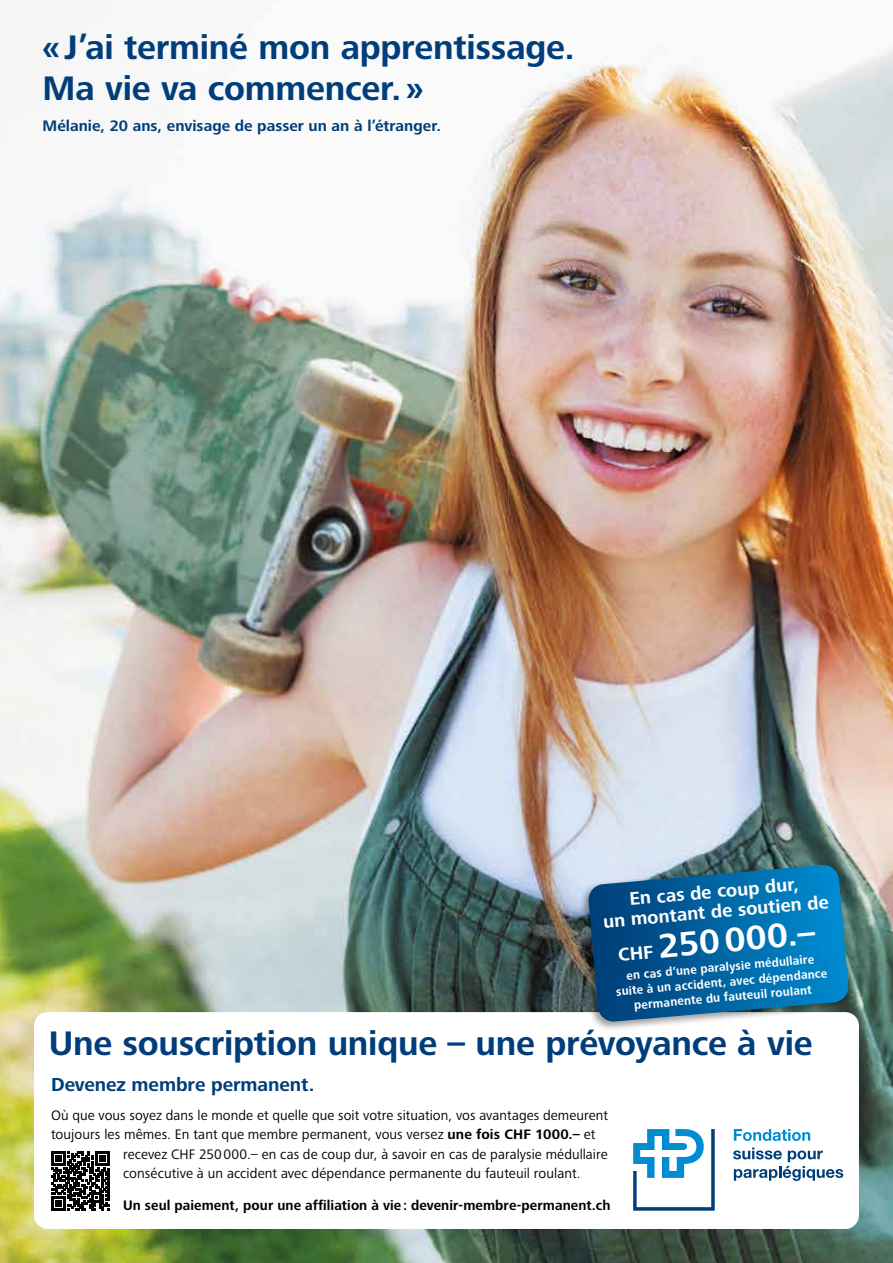
<style>
.page{position:relative;width:893px;height:1263px;background:#fff}
.page>*{position:absolute;margin:0;border:0;box-sizing:border-box;transform-origin:0 0}
.t1{font:700 35.25px/40.5px "Frutiger Next Pro";letter-spacing:-.005em;color:#003e7b}
.t2{font:700 35.25px "Frutiger Next Pro";color:#fff}
.t3{font:700 19.5px "Frutiger Next Pro";letter-spacing:-.005em;color:#003e7b}
.t4{font:700 18.9px/20.1px "Frutiger Next Pro";color:#fff;text-align:center}
.t5{font:700 15.75px "Frutiger Next Pro";color:#003e7b}
.t6{font:14.25px "Frutiger Next Pro";letter-spacing:.005em;color:#000}
.t7{font:700 14.25px "Frutiger Next Pro";letter-spacing:.005em;color:#000}
.t8{font:700 12.6px/15.1px "Frutiger Next Pro";color:#fff;text-align:center;scale:.95 1}
.s1{font-size:18.9px}
.s2{font-weight:700}
</style>
<div class="page">
<img style="left:0;top:48px;width:893px;height:1215px">
<div style="left:34px;top:1012px;width:825px;height:217px;background:#fff;border-radius:14px"></div>
<svg style="left:633px;top:1129px;width:82px;height:82px"></svg>
<svg style="left:734px;top:1129px;width:76px;height:12px"></svg>
<svg style="left:733px;top:1147px;width:110px;height:34px"></svg>
<svg style="left:51px;top:1151px;width:59px;height:59px"></svg>
<div style="left:578px;top:862px;width:273px;height:170px;background:#000;opacity:.4"></div>
<svg style="left:588px;top:865px;width:261px;height:157px;background:#176da2"></svg>
<h1 class="t1" style="left:43px;top:27px;width:534px">«J’ai terminé mon apprentissage.<br>Ma vie va commencer.»</h1>
<p class="t5" style="left:43px;top:117px;width:400px">Mélanie, 20 ans, envisage de passer un an à l’étranger.</p>
<h3 class="t4" style="left:601px;top:891px;width:228px;rotate:-5deg">En cas de coup dur,<br>un montant de soutien de</h3>
<h1 class="t2" style="left:616px;top:929px;width:199px;rotate:-5deg"><span class="s1">CHF</span> 250000.–</h1>
<p class="t8" style="left:614px;top:969px;width:224px;rotate:-5deg">en cas d’une paralysie médullaire suite à un accident, avec dépendance permanente du fauteuil roulant</p>
<h1 class="t1" style="left:49px;top:1022px;width:765px">Une souscription unique – une prévoyance à vie</h1>
<h2 class="t3" style="left:51px;top:1073px;width:265px">Devenez membre permanent.</h2>
<p class="t6" style="left:51px;top:1107px;width:559px">Où que vous soyez dans le monde et quelle que soit votre situation, vos avantages demeurent</p>
<p class="t6" style="left:51px;top:1126px;width:546px">toujours les mêmes. En tant que membre permanent, vous versez <span class="s2">une fois CHF 1000.–</span> et</p>
<p class="t6" style="left:123px;top:1146px;width:486px">recevez CHF 250000.– en cas de coup dur, à savoir en cas de paralysie médullaire</p>
<p class="t6" style="left:123px;top:1165px;width:459px">consécutive à un accident avec dépendance permanente du fauteuil roulant.</p>
<p class="t7" style="left:123px;top:1197px;width:489px">Un seul paiement, pour une affiliation à vie: devenir-membre-permanent.ch</p>
</div>
